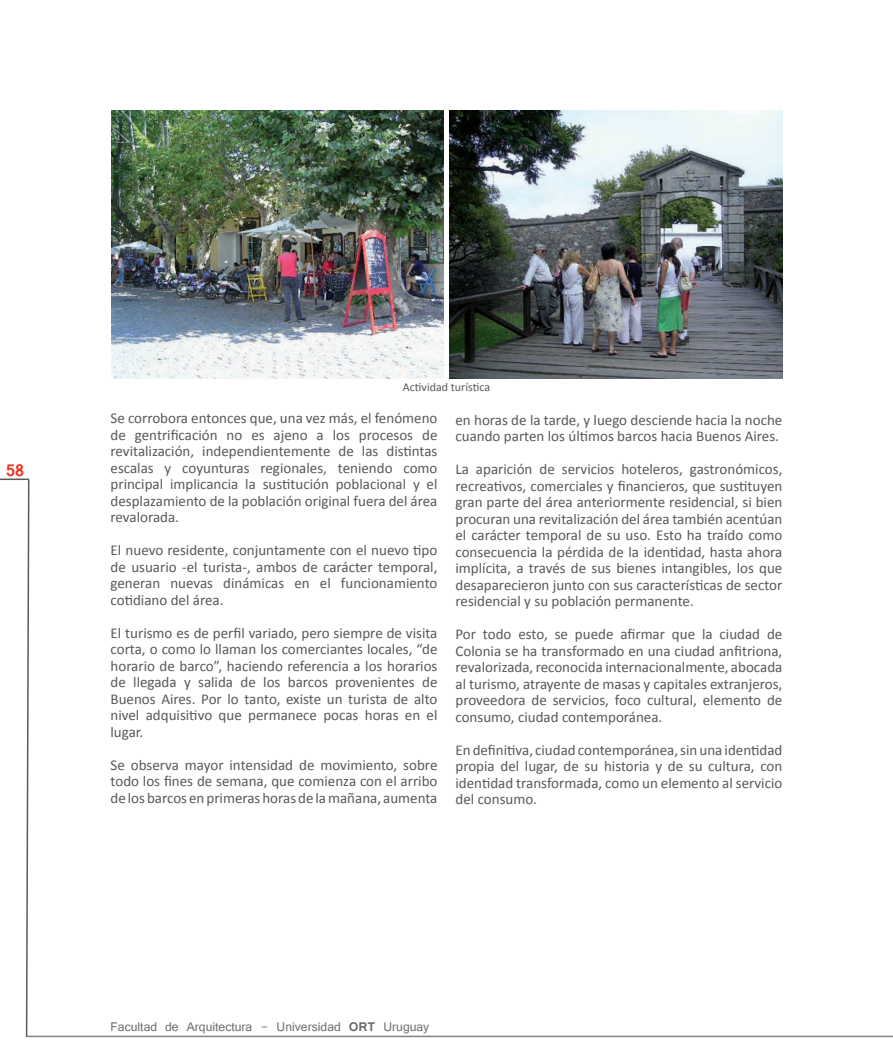
<style>
.page{position:relative;width:893px;height:1063px;background:#fff}
.page>*{position:absolute;margin:0;border:0;box-sizing:border-box;transform-origin:0 0}
.t1{font:700 18px "Vrinda";color:#ef3122}
.t2{font:15px/16.5px "Calibri";color:#57585a;text-align:justify}
.t3{font:13.5px "Vrinda";color:#6c6d70}
.Pie_de_página{font:12px "Calibri";color:#57585a}
.s1{font-weight:700;color:#636366}
</style>
<div class="page">
<hr style="left:26px;top:1036px;width:867px;height:1px;background:#808285">
<svg style="left:0;top:478px;width:30px;height:560px"></svg>
<img style="left:112px;top:111px;width:331px;height:267px">
<img style="left:450px;top:111px;width:332px;height:267px">
<p class="t1" style="left:6px;top:458px;width:20px">58</p>
<p class="Pie_de_página" style="left:403px;top:379px;width:89px">Actividad turística</p>
<p class="t2" style="left:111px;top:410px;width:328px">Se corrobora entonces que, una vez más, el fenómeno de gentrificación no es ajeno a los procesos de revitalización, independientemente de las distintas escalas y coyunturas regionales, teniendo como principal implicancia la sustitución poblacional y el desplazamiento de la población original fuera del área revalorada.</p>
<p class="t2" style="left:111px;top:542px;width:328px">El nuevo residente, conjuntamente con el nuevo tipo de usuario -el turista-, ambos de carácter temporal, generan nuevas dinámicas en el funcionamiento cotidiano del área.</p>
<p class="t2" style="left:111px;top:625px;width:328px">El turismo es de perfil variado, pero siempre de visita corta, o como lo llaman los comerciantes locales, “de horario de barco”, haciendo referencia a los horarios de llegada y salida de los barcos provenientes de Buenos Aires. Por lo tanto, existe un turista de alto nivel adquisitivo que permanece pocas horas en el lugar.</p>
<p class="t2" style="left:111px;top:757px;width:328px">Se observa mayor intensidad de movimiento, sobre todo los fines de semana, que comienza con el arribo de los barcos en primeras horas de la mañana, aumenta</p>
<p class="t2" style="left:455px;top:412px;width:328px">en horas de la tarde, y luego desciende hacia la noche cuando parten los últimos barcos hacia Buenos Aires.</p>
<p class="t2" style="left:455px;top:461px;width:328px">La aparición de servicios hoteleros, gastronómicos, recreativos, comerciales y financieros, que sustituyen gran parte del área anteriormente residencial, si bien procuran una revitalización del área también acentúan el carácter temporal de su uso. Esto ha traído como consecuencia la pérdida de la identidad, hasta ahora implícita, a través de sus bienes intangibles, los que desaparecieron junto con sus características de sector residencial y su población permanente.</p>
<p class="t2" style="left:455px;top:626px;width:328px">Por todo esto, se puede afirmar que la ciudad de Colonia se ha transformado en una ciudad anfitriona, revalorizada, reconocida internacionalmente, abocada al turismo, atrayente de masas y capitales extranjeros, proveedora de servicios, foco cultural, elemento de consumo, ciudad contemporánea.</p>
<p class="t2" style="left:455px;top:742px;width:328px">En definitiva, ciudad contemporánea, sin una identidad propia del lugar, de su historia y de su cultura, con identidad transformada, como un elemento al servicio del consumo.</p>
<p class="t3" style="left:111px;top:1017px;width:320px">Facultad de Arquitectura - Universidad <span class="s1">ORT</span> Uruguay</p>
</div>
